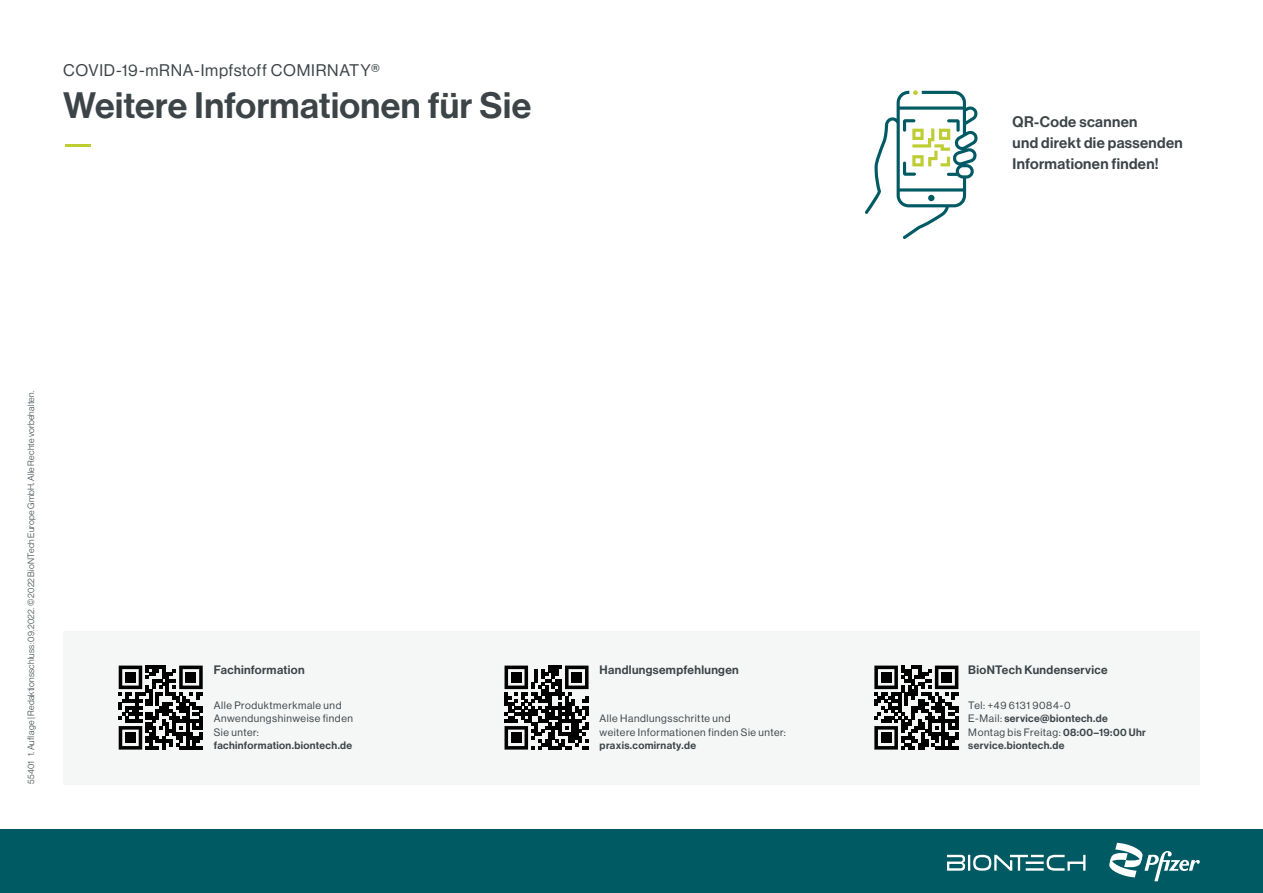
<style>
.page{position:relative;width:1263px;height:893px;background:#fff}
.page>*{position:absolute;margin:0;border:0;box-sizing:border-box;transform-origin:0 0}
.t1{font:36px "N Haas Grotesk DS Pro 65 Md";letter-spacing:.01em;color:#3c4447}
.t2{font:16.5px "N Haas Grotesk DS Pro 55 Rg";letter-spacing:.04em;color:#3c4447}
.t3{font:15px/21px "N Haas Grotesk DS Pro 65 Md";letter-spacing:.025em;color:#3c4447}
.t4{font:12px "N Haas Grotesk DS Pro 65 Md";letter-spacing:.03em;color:#3c4447}
.t5{font:10.5px/13.5px "N Haas Grotesk DS Pro 55 Rg";letter-spacing:.05em;color:#3c4447}
.t6{font:10.5px "N Haas Grotesk DS Pro 65 Md";letter-spacing:.035em;color:#3c4447}
.t7{font:9px "N Haas Grotesk DS Pro 45 Lt";letter-spacing:.02em;color:#3c4447}
.s1{font-family:"N Haas Grotesk DS Pro 55 Rg"}
.s2{font-family:"N Haas Grotesk DS Pro 65 Md"}
</style>
<div class="page">
<div style="left:0;top:830px;width:1263px;height:63px;background:#005a64"></div>
<svg style="left:1109px;top:843px;width:91px;height:38px"></svg>
<svg style="left:947px;top:855px;width:138px;height:16px"></svg>
<svg style="left:865px;top:90px;width:113px;height:149px"></svg>
<div style="left:63px;top:631px;width:1137px;height:153px;background:#f5f6f6"></div>
<svg style="left:504px;top:665px;width:85px;height:85px"></svg>
<svg style="left:504px;top:666px;width:84px;height:84px"></svg>
<div style="left:511px;top:672px;width:10px;height:10px;background:#000"></div>
<div style="left:572px;top:672px;width:10px;height:10px;background:#000"></div>
<div style="left:511px;top:733px;width:10px;height:10px;background:#000"></div>
<svg style="left:874px;top:665px;width:85px;height:85px"></svg>
<svg style="left:874px;top:666px;width:84px;height:84px"></svg>
<div style="left:881px;top:672px;width:10px;height:10px;background:#000"></div>
<div style="left:941px;top:672px;width:11px;height:10px;background:#000"></div>
<div style="left:881px;top:733px;width:10px;height:10px;background:#000"></div>
<svg style="left:118px;top:665px;width:85px;height:85px"></svg>
<svg style="left:119px;top:666px;width:84px;height:84px"></svg>
<div style="left:125px;top:672px;width:10px;height:10px;background:#000"></div>
<div style="left:186px;top:672px;width:10px;height:10px;background:#000"></div>
<div style="left:125px;top:733px;width:10px;height:10px;background:#000"></div>
<hr style="left:65px;top:144px;width:26px;height:3px;background:#becd32">
<h2 class="t2" style="left:63px;top:61px;width:318px">COVID-19-mRNA-Impfstoff COMIRNATY®</h2>
<h1 class="t1" style="left:63px;top:85px;width:470px">Weitere Informationen für Sie</h1>
<h3 class="t3" style="left:1012px;top:112px;width:172px">QR-Code scannen<br>und direkt die passenden<br>Informationen finden!</h3>
<p class="t7" style="left:26px;top:784px;width:395px;rotate:-90deg">55401 1. Aufl age | Redaktionsschluss: 09.2022. © 2022 BioNTech Europe GmbH. Alle Rechte vorbehalten.</p>
<p class="t4" style="left:214px;top:663px;width:92px">Fachinformation</p>
<p class="t4" style="left:600px;top:663px;width:141px">Handlungsempfehlungen</p>
<p class="t4" style="left:968px;top:663px;width:141px">BioNTech Kundenservice</p>
<p class="t5" style="left:214px;top:699px;width:141px">Alle Produktmerkmale und<br>Anwendungshinweise finden<br>Sie unter:</p>
<p class="t6" style="left:214px;top:740px;width:140px">fachinformation.biontech.de</p>
<p class="t5" style="left:600px;top:712px;width:188px">Alle Handlungsschritte und<br>weitere Informationen finden Sie unter:</p>
<p class="t6" style="left:600px;top:740px;width:98px">praxis.comirnaty.de</p>
<p class="t5" style="left:968px;top:699px;width:104px">Tel: +49 6131 9084-0</p>
<p class="t6" style="left:968px;top:713px;width:141px"><span class="s1">E-Mail:</span> service@biontech.de</p>
<p class="t5" style="left:968px;top:726px;width:179px">Montag bis Freitag: <span class="s2">08:00–19:00 Uhr</span></p>
<p class="t6" style="left:968px;top:740px;width:98px">service.biontech.de</p>
</div>
